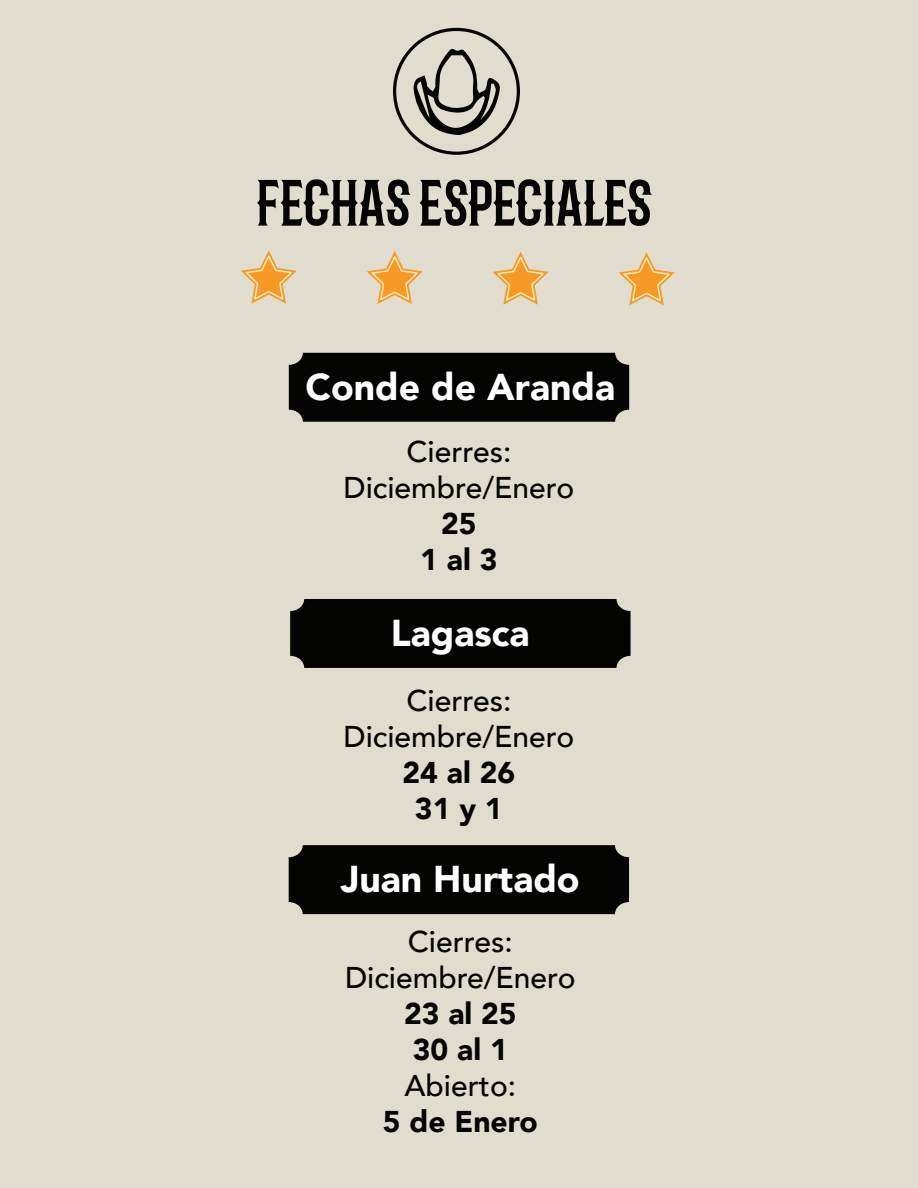
<style>
.page{position:relative;width:918px;height:1188px;background:#e0ddce}
.page>*{position:absolute;margin:0;border:0;box-sizing:border-box;transform-origin:0 0}
.t1{font:62.4px "Barbaro Western";color:#040503}
.t2{font:900 37.35px "Avenir";color:#fff}
.t3{font:500 30px/36px "Avenir";color:#040503;text-align:center}
.t4{font:900 30px/36px "Avenir";color:#040503;text-align:center}
</style>
<div class="page">
<svg style="left:393px;top:28px;width:127px;height:127px"></svg>
<svg style="left:241px;top:250px;width:56px;height:54px"></svg>
<svg style="left:367px;top:251px;width:56px;height:53px"></svg>
<svg style="left:493px;top:252px;width:56px;height:53px"></svg>
<svg style="left:619px;top:252px;width:56px;height:53px"></svg>
<div style="left:289px;top:353px;width:340px;height:69px;background:#040503"></div>
<div style="left:290px;top:599px;width:341px;height:69px;background:#040503"></div>
<div style="left:289px;top:845px;width:340px;height:69px;background:#040503"></div>
<h1 class="t1" style="left:258px;top:161px;width:397px">FECHAS ESPECIALES</h1>
<p class="t2" style="left:306px;top:355px;width:311px">Conde de Aranda</p>
<p class="t3" style="left:344px;top:432px;width:232px">Cierres:<br>Diciembre/Enero</p>
<p class="t4" style="left:420px;top:505px;width:79px">25<br>1 al 3</p>
<p class="t2" style="left:391px;top:601px;width:140px">Lagasca</p>
<p class="t3" style="left:344px;top:681px;width:232px">Cierres:<br>Diciembre/Enero</p>
<p class="t4" style="left:403px;top:754px;width:114px">24 al 26<br>31 y 1</p>
<p class="t2" style="left:341px;top:847px;width:241px">Juan Hurtado</p>
<p class="t3" style="left:345px;top:922px;width:232px">Cierres:<br>Diciembre/Enero</p>
<p class="t4" style="left:404px;top:995px;width:114px;text-align:left">23 al 25<br>30 al 1</p>
<p class="t3" style="left:405px;top:1066px;width:113px">Abierto:</p>
<p class="t4" style="left:383px;top:1103px;width:156px">5 de Enero</p>
</div>
